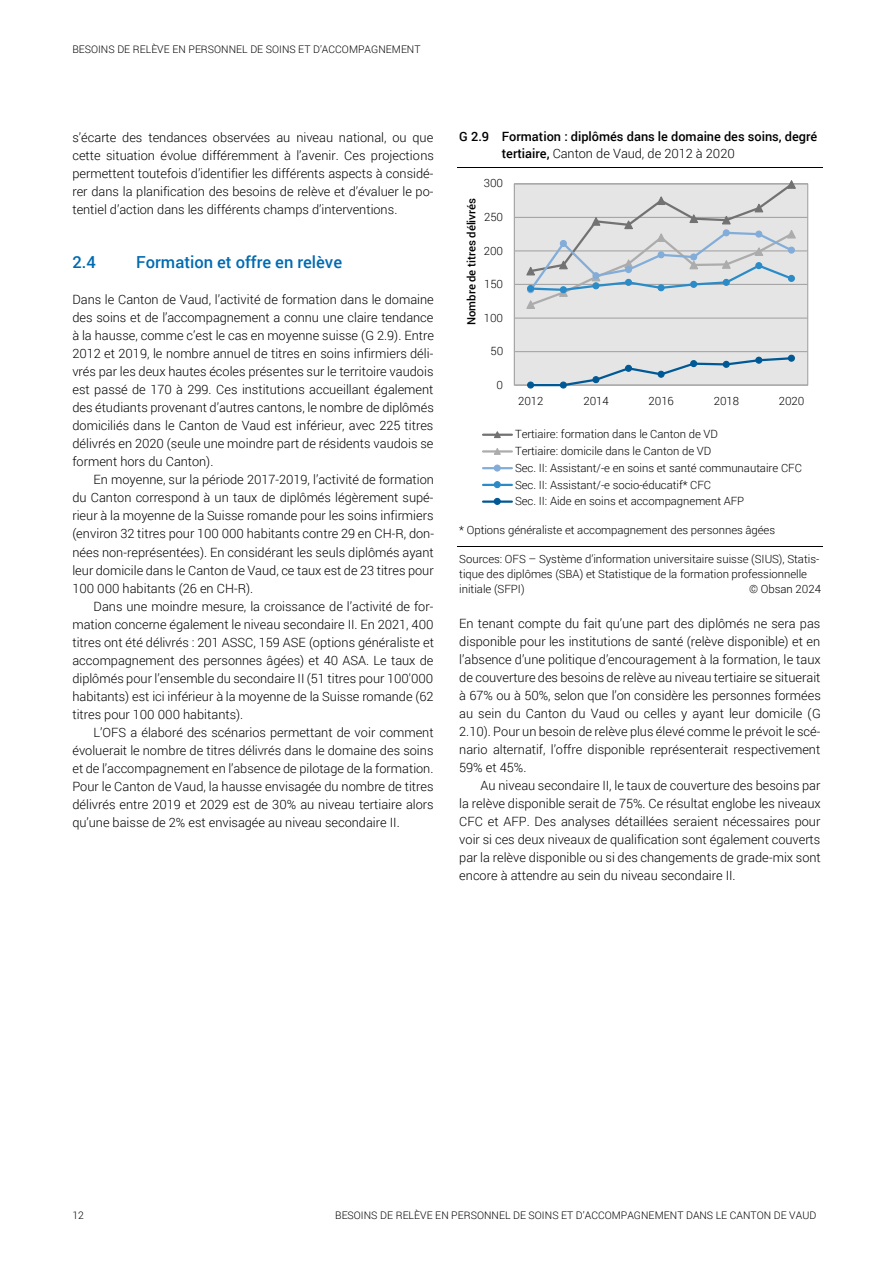
<style>
.page{position:relative;width:893px;height:1264px;background:#fff}
.page>*{position:absolute;margin:0;border:0;box-sizing:border-box;transform-origin:0 0}
.t1{font:500 16.5px "Roboto";color:#006bb1}
.t2{font:300 12.75px/18px "Roboto";color:#000;text-align:justify}
.t3{font:500 12.75px/16.8px "Roboto";color:#000}
.t4{font:300 11.4px/14.7px "Roboto";color:#000}
.t5{font:500 11.4px "Roboto";color:#000}
.t6{font:300 10.5px "Roboto";color:#000}
.s1{font-weight:300}
</style>
<div class="page">
<hr style="left:457px;top:167px;width:366px;height:1px;background:#000">
<hr style="left:457px;top:545px;width:366px;height:1px;background:#000">
<div style="left:514px;top:184px;width:294px;height:201px;background:#e5e5e5"></div>
<hr style="left:514px;top:351px;width:294px;height:1px;background:#a6a6a6">
<hr style="left:514px;top:317px;width:294px;height:1px;background:#a6a6a6">
<hr style="left:514px;top:284px;width:294px;height:1px;background:#a6a6a6">
<hr style="left:514px;top:250px;width:294px;height:1px;background:#a6a6a6">
<hr style="left:514px;top:217px;width:294px;height:1px;background:#a6a6a6">
<hr style="left:514px;top:184px;width:1px;height:201px;background:#a6a6a6">
<hr style="left:514px;top:384px;width:294px;height:1px;background:#a6a6a6">
<svg style="left:525px;top:180px;width:272px;height:129px"></svg>
<div style="left:788px;top:275px;width:7px;height:7px;border:1px solid #2b8bc7;border-radius:50%"></div>
<div style="left:527px;top:381px;width:7px;height:7px;border:1px solid #005995;border-radius:50%"></div>
<svg style="left:528px;top:356px;width:266px;height:32px"></svg>
<div style="left:788px;top:354px;width:7px;height:7px;border:1px solid #005995;border-radius:50%"></div>
<hr style="left:483px;top:433px;width:29px;height:3px;background:#727272">
<svg style="left:493px;top:431px;width:9px;height:7px"></svg>
<hr style="left:483px;top:450px;width:29px;height:2px;background:#acacac">
<svg style="left:493px;top:448px;width:9px;height:7px"></svg>
<hr style="left:483px;top:467px;width:29px;height:2px;background:#83add9">
<div style="left:494px;top:464px;width:7px;height:7px;border:1px solid #83add9;border-radius:50%"></div>
<hr style="left:483px;top:483px;width:29px;height:3px;background:#2b8bc7">
<div style="left:494px;top:481px;width:7px;height:7px;border:1px solid #2b8bc7;border-radius:50%"></div>
<hr style="left:483px;top:500px;width:29px;height:2px;background:#005995">
<div style="left:494px;top:497px;width:7px;height:8px;border:1px solid #005995;border-radius:50%"></div>
<p class="t6" style="left:72px;top:42px;width:350px">BESOINS DE RELÈVE EN PERSONNEL DE SOINS ET D’ACCOMPAGNEMENT</p>
<p class="t2" style="left:72px;top:128px;width:363px">s’écarte des tendances observées au niveau national, ou que cette situation évolue différemment à l’avenir. Ces projections permettent toutefois d’identifier les différents aspects à considé&shy;rer dans la planification des besoins de relève et d’évaluer le po&shy;tentiel d’action dans les différents champs d’interventions.</p>
<h2 class="t1" style="left:72px;top:251px;width:25px">2.4</h2>
<h2 class="t1" style="left:136px;top:251px;width:207px">Formation et offre en relève</h2>
<p class="t2" style="left:72px;top:290px;width:363px">Dans le Canton de Vaud, l’activité de formation dans le domaine des soins et de l’accompagnement a connu une claire tendance à la hausse, comme c’est le cas en moyenne suisse (G 2.9). Entre 2012 et 2019, le nombre annuel de titres en soins infirmiers déli&shy;vrés par les deux hautes écoles présentes sur le territoire vaudois est passé de 170 à 299. Ces institutions accueillant également des étudiants provenant d’autres cantons, le nombre de diplômés domiciliés dans le Canton de Vaud est inférieur, avec 225 titres délivrés en 2020 (seule une moindre part de résidents vaudois se forment hors du Canton).</p>
<p class="t2" style="left:72px;top:470px;width:363px;text-indent:21px">En moyenne, sur la période 2017-2019, l’activité de formation du Canton correspond à un taux de diplômés légèrement supé&shy;rieur à la moyenne de la Suisse romande pour les soins infirmiers (environ 32 titres pour 100 000 habitants contre 29 en CH-R, don&shy;nées non-représentées). En considérant les seuls diplômés ayant leur domicile dans le Canton de Vaud, ce taux est de 23 titres pour 100 000 habitants (26 en CH-R).</p>
<p class="t2" style="left:72px;top:596px;width:363px;text-indent:21px">Dans une moindre mesure, la croissance de l’activité de for&shy;mation concerne également le niveau secondaire II. En 2021, 400 titres ont été délivrés : 201 ASSC, 159 ASE (options généraliste et accompagnement des personnes âgées) et 40 ASA. Le taux de diplômés pour l’ensemble du secondaire II (51 titres pour 100'000 habitants) est ici inférieur à la moyenne de la Suisse romande (62 titres pour 100 000 habitants).</p>
<p class="t2" style="left:72px;top:722px;width:363px;text-indent:21px">L’OFS a élaboré des scénarios permettant de voir comment évoluerait le nombre de titres délivrés dans le domaine des soins et de l’accompagnement en l’absence de pilotage de la formation.<br>Pour le Canton de Vaud, la hausse envisagée du nombre de titres délivrés entre 2019 et 2029 est de 30% au niveau tertiaire alors qu’une baisse de 2% est envisagée au niveau secondaire II.</p>
<p class="t3" style="left:502px;top:128px;width:317px;text-indent:-43px">G 2.9 Formation : diplômés dans le domaine des soins, degré tertiaire, <span class="s1">Canton de Vaud, de 2012 à 2020</span></p>
<p class="t5" style="left:464px;top:325px;width:129px;rotate:-90deg">Nombre de titres délivrés</p>
<p class="t4" style="left:484px;top:176px;width:21px">300</p>
<p class="t4" style="left:484px;top:209px;width:21px">250</p>
<p class="t4" style="left:484px;top:243px;width:21px">200</p>
<p class="t4" style="left:484px;top:276px;width:21px">150</p>
<p class="t4" style="left:484px;top:310px;width:21px">100</p>
<p class="t4" style="left:490px;top:343px;width:14px">50</p>
<p class="t4" style="left:497px;top:377px;width:8px">0</p>
<p class="t4" style="left:518px;top:393px;width:27px">2012</p>
<p class="t4" style="left:583px;top:393px;width:27px">2014</p>
<p class="t4" style="left:649px;top:393px;width:27px">2016</p>
<p class="t4" style="left:714px;top:393px;width:27px">2018</p>
<p class="t4" style="left:779px;top:393px;width:27px">2020</p>
<p class="t4" style="left:515px;top:426px;width:205px">Tertiaire: formation dans le Canton de VD</p>
<p class="t4" style="left:515px;top:443px;width:198px">Tertiaire: domicile dans le Canton de VD</p>
<p class="t4" style="left:515px;top:460px;width:288px">Sec. II: Assistant/-e en soins et santé communautaire CFC</p>
<p class="t4" style="left:515px;top:476px;width:198px">Sec. II: Assistant/-e socio-éducatif* CFC</p>
<p class="t4" style="left:515px;top:493px;width:231px">Sec. II: Aide en soins et accompagnement AFP</p>
<p class="t4" style="left:459px;top:522px;width:317px">* Options généraliste et accompagnement des personnes âgées</p>
<p class="t4" style="left:459px;top:551px;width:362px">Sources: OFS – Système d’information universitaire suisse (SIUS), Statis&shy;tique des diplômes (SBA) et Statistique de la formation professionnelle initiale (SFPI)</p>
<p class="t4" style="left:749px;top:580px;width:73px">© Obsan 2024</p>
<p class="t2" style="left:459px;top:614px;width:363px">En tenant compte du fait qu’une part des diplômés ne sera pas disponible pour les institutions de santé (relève disponible) et en l’absence d’une politique d’encouragement à la formation, le taux de couverture des besoins de relève au niveau tertiaire se situerait à 67% ou à 50%, selon que l’on considère les personnes formées au sein du Canton du Vaud ou celles y ayant leur domicile (G 2.10). Pour un besoin de relève plus élevé comme le prévoit le scé&shy;nario alternatif, l’offre disponible représenterait respectivement 59% et 45%.</p>
<p class="t2" style="left:459px;top:776px;width:363px;text-indent:21px">Au niveau secondaire II, le taux de couverture des besoins par la relève disponible serait de 75%. Ce résultat englobe les niveaux CFC et AFP. Des analyses détaillées seraient nécessaires pour voir si ces deux niveaux de qualification sont également couverts par la relève disponible ou si des changements de grade-mix sont encore à attendre au sein du niveau secondaire II.</p>
<p class="t6" style="left:72px;top:1207px;width:13px">12</p>
<p class="t6" style="left:335px;top:1207px;width:483px">BESOINS DE RELÈVE EN PERSONNEL DE SOINS ET D’ACCOMPAGNEMENT DANS LE CANTON DE VAUD</p>
</div>
